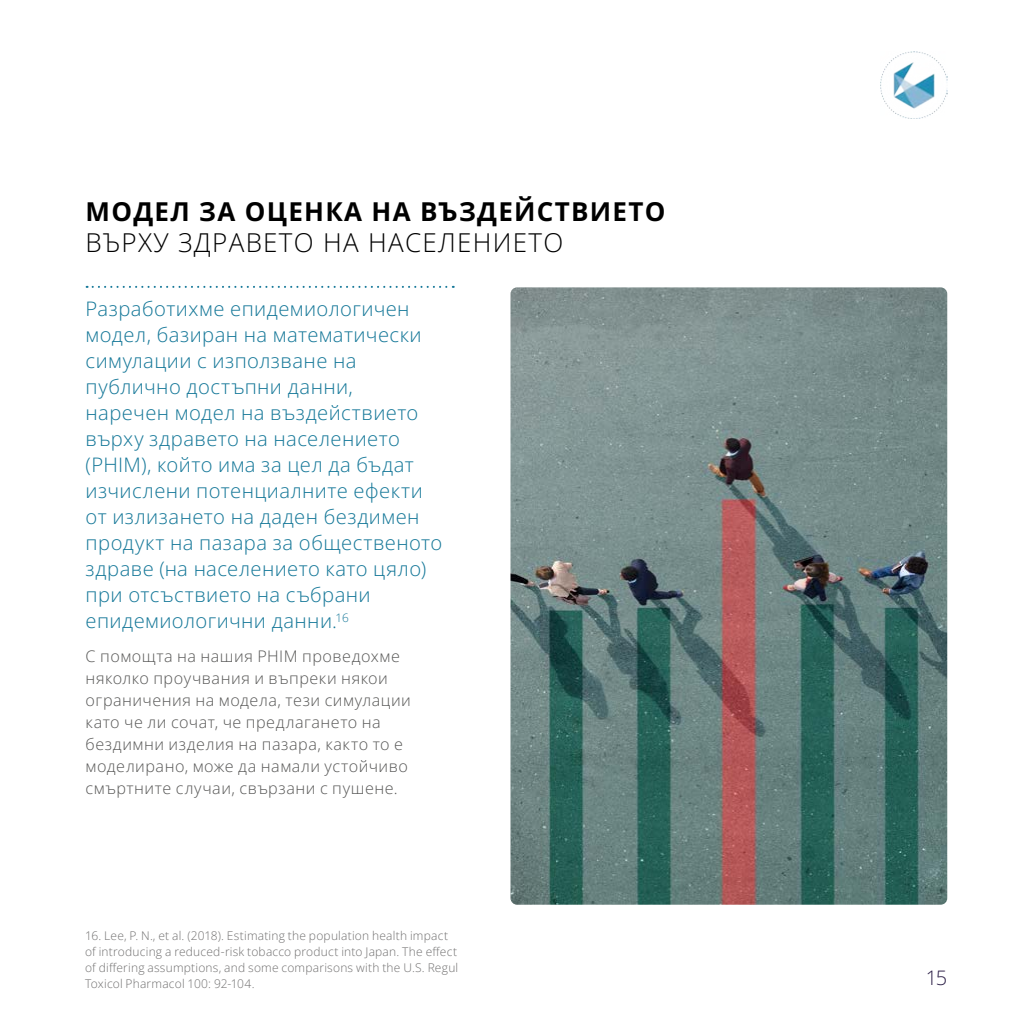
<style>
.page{position:relative;width:1021px;height:1021px;background:#fff}
.page>*{position:absolute;margin:0;border:0;box-sizing:border-box;transform-origin:0 0}
.t1{font:700 26px "Open Sans";letter-spacing:.05em;color:#000}
.t2{font:300 26px "Open Sans";letter-spacing:.05em;color:#000}
.t3{font:300 20px/26px "Open Sans";letter-spacing:.02em;color:#147798}
.t4{font:300 20px "Open Sans";color:#2c1f47}
.t5{font:300 16px/22px "Open Sans";letter-spacing:.03em;color:#575756}
.t6{font:300 12px/16px "Open Sans";letter-spacing:.015em;color:#706f6f}
</style>
<div class="page">
<img style="left:880px;top:52px;width:67px;height:67px">
<svg style="left:87px;top:286px;width:367px;height:2px"></svg>
<img style="left:510px;top:287px;width:437px;height:617px">
<h1 class="t1" style="left:86px;top:194px;width:581px">МОДЕЛ ЗА ОЦЕНКА НА ВЪЗДЕЙСТВИЕТО</h1>
<h1 class="t2" style="left:86px;top:225px;width:479px">ВЪРХУ ЗДРАВЕТО НА НАСЕЛЕНИЕТО</h1>
<p class="t3" style="left:86px;top:295px;width:358px">Разработихме епидемиологичен модел, базиран на математически симулации с използване на публично достъпни данни,<br>наречен модел на въздействието върху здравето на населението (PHIM), който има за цел да бъдат изчислени потенциалните ефекти от излизането на даден бездимен продукт на пазара за общественото здраве (на населението като цяло) при отсъствието на събрани епидемиологични данни.<sup>16</sup></p>
<p class="t5" style="left:86px;top:644px;width:327px">С помощта на нашия PHIM проведохме няколко проучвания и въпреки някои ограничения на модела, тези симулации като че ли сочат, че предлагането на бездимни изделия на пазара, както то е моделирано, може да намали устойчиво смъртните случаи, свързани с пушене.</p>
<p class="t6" style="left:85px;top:927px;width:375px">16. Lee, P. N., et al. (2018). Estimating the population health impact of introducing a reduced-risk tobacco product into Japan. The effect of differing assumptions, and some comparisons with the U.S. Regul Toxicol Pharmacol 100: 92-104.</p>
<p class="t4" style="left:925px;top:964px;width:23px">15</p>
</div>
